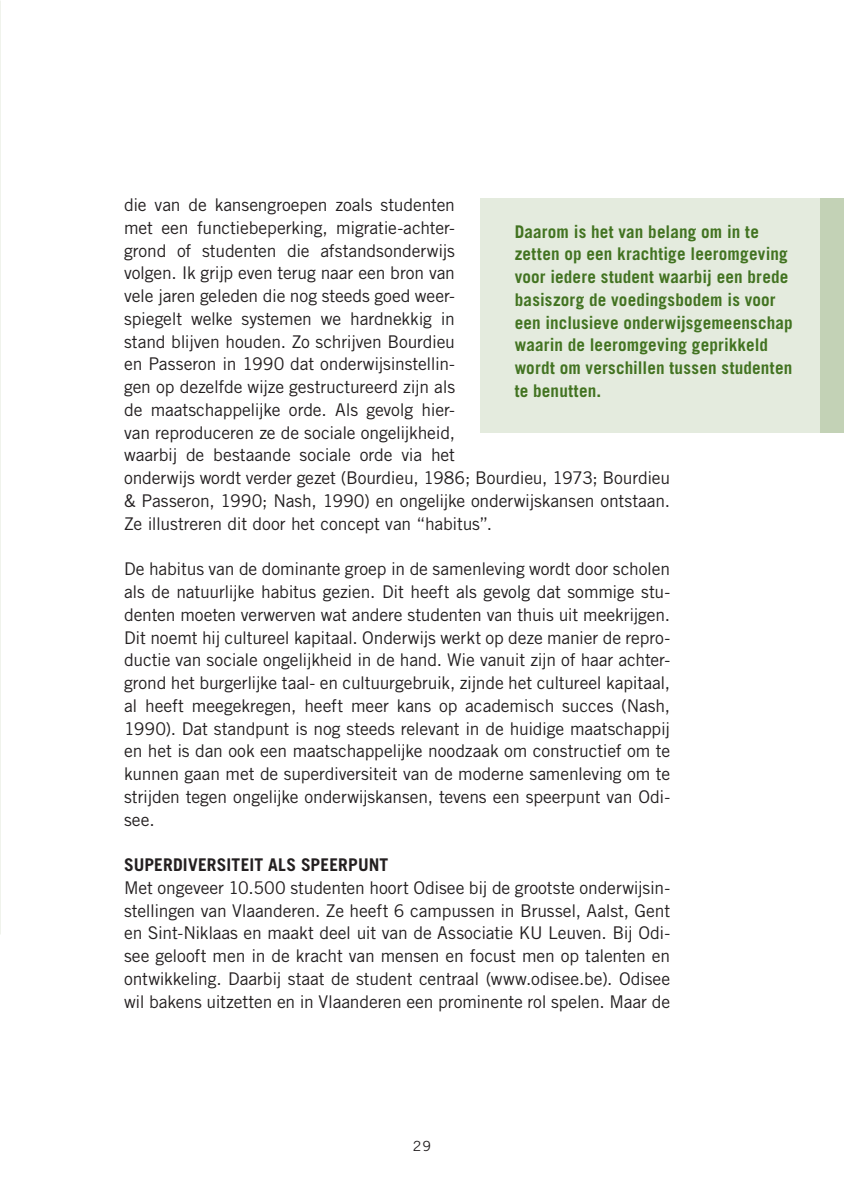
<style>
.page{position:relative;width:844px;height:1191px;background:#fff}
.page>*{position:absolute;margin:0;border:0;box-sizing:border-box;transform-origin:0 0}
.t1{font:17.5px/22.8px "Trade Gothic LT Std";letter-spacing:-.01em;color:#231f20;text-align:justify}
.t2{font:700 17.5px/22.8px "Trade Gothic LT Std";letter-spacing:.01em;color:#427321}
.t3{font:700 17.5px "Trade Gothic LT Std";letter-spacing:.005em;color:#231f20}
.t4{font:14px "Trade Gothic LT Std";color:#231f20}
</style>
<div class="page">
<div style="left:819px;top:198px;width:24px;height:235px;background:#c3d2b6"></div>
<div style="left:480px;top:198px;width:339px;height:235px;background:#e4ebde"></div>
<p class="t1" style="left:124px;top:193px;width:547px;text-align:left">die van de kansengroepen zoals studenten<br>met een functiebeperking, migratie-achter-<br>grond of studenten die afstandsonderwijs<br>volgen. Ik grijp even terug naar een bron van<br>vele jaren geleden die nog steeds goed weer-<br>spiegelt welke systemen we hardnekkig in<br>stand blijven houden. Zo schrijven Bourdieu<br>en Passeron in 1990 dat onderwijsinstellin-<br>gen op dezelfde wijze gestructureerd zijn als<br>de maatschappelijke orde. Als gevolg hier-<br>van reproduceren ze de sociale ongelijkheid,<br>waarbij de bestaande sociale orde via het<br>onderwijs wordt verder gezet (Bourdieu, 1986; Bourdieu, 1973; Bourdieu &amp; Passeron, 1990; Nash, 1990) en ongelijke onderwijskansen ontstaan.<br>Ze illustreren dit door het concept van “habitus”.</p>
<p class="t1" style="left:124px;top:557px;width:547px">De habitus van de dominante groep in de samenleving wordt door scholen als de natuurlijke habitus gezien. Dit heeft als gevolg dat sommige stu&shy;denten moeten verwerven wat andere studenten van thuis uit meekrijgen.<br>Dit noemt hij cultureel kapitaal. Onderwijs werkt op deze manier de repro&shy;ductie van sociale ongelijkheid in de hand. Wie vanuit zijn of haar achter&shy;grond het burgerlijke taal- en cultuurgebruik, zijnde het cultureel kapitaal, al heeft meegekregen, heeft meer kans op academisch succes (Nash, 1990). Dat standpunt is nog steeds relevant in de huidige maatschappij en het is dan ook een maatschappelijke noodzaak om constructief om te kunnen gaan met de superdiversiteit van de moderne samenleving om te strijden tegen ongelijke onderwijskansen, tevens een speerpunt van Odi&shy;see.</p>
<p class="t3" style="left:124px;top:854px;width:92px">SUPERDIVERSIT</p>
<p class="t3" style="left:240px;top:854px;width:38px">EIT ALS</p>
<p class="t3" style="left:301px;top:854px;width:48px">SPEERPUNT</p>
<p class="t1" style="left:124px;top:876px;width:547px">Met ongeveer 10.500 studenten hoort Odisee bij de grootste onderwijsin&shy;stellingen van Vlaanderen. Ze heeft 6 campussen in Brussel, Aalst, Gent en Sint-Niklaas en maakt deel uit van de Associatie KU Leuven. Bij Odi&shy;see gelooft men in de kracht van mensen en focust men op talenten en ontwikkeling. Daarbij staat de student centraal (www.odisee.be). Odisee wil bakens uitzetten en in Vlaanderen een prominente rol spelen. Maar de</p>
<p class="t2" style="left:514px;top:220px;width:279px">Daarom is het van belang om in te zetten op een krachtige leeromgeving voor iedere student waarbij een brede basiszorg de voedingsbodem is voor een inclusieve onderwijsgemeenschap waarin de leeromgeving geprikkeld wordt om verschillen tussen studenten te benutten.</p>
<p class="t4" style="left:413px;top:1138px;width:20px">29</p>
</div>
